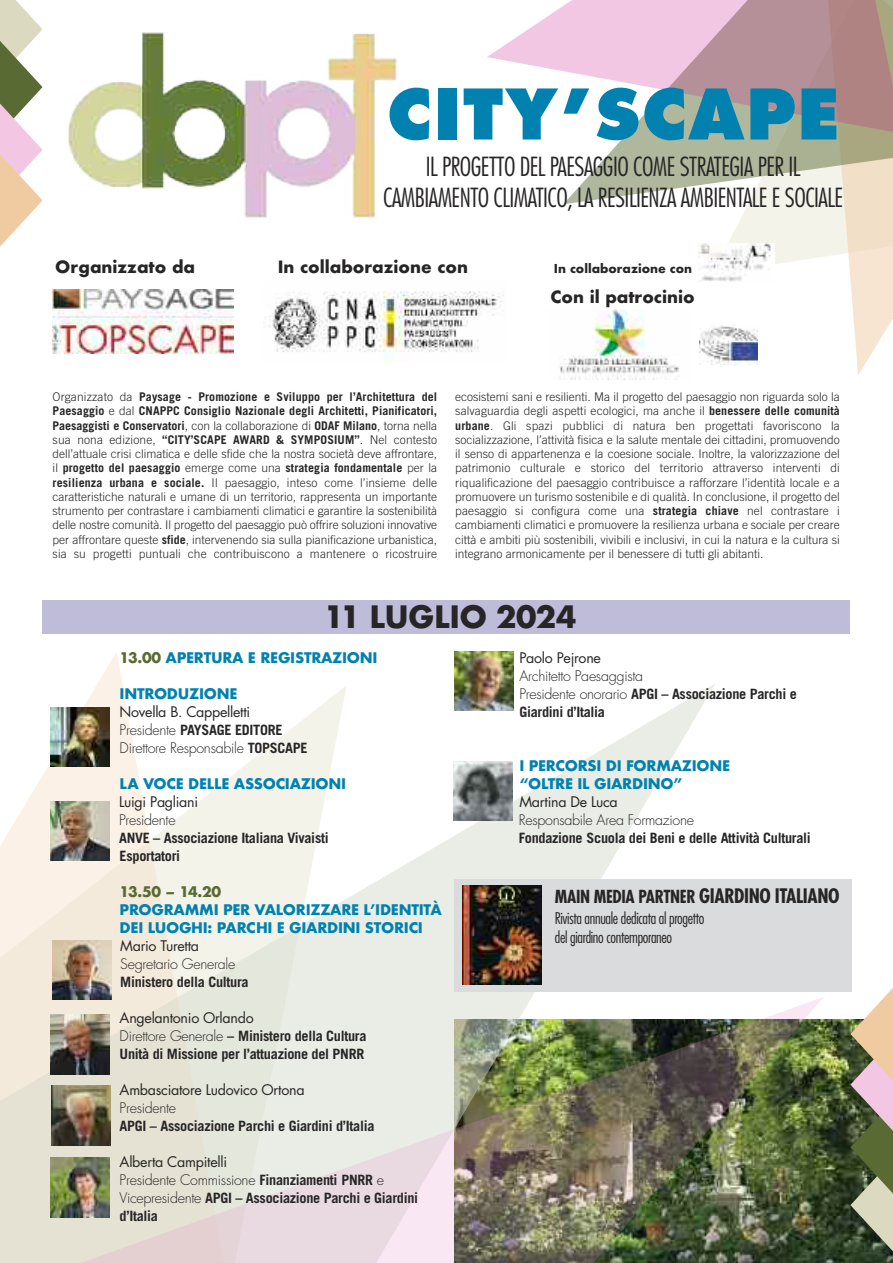
<style>
.page{position:relative;width:893px;height:1263px;background:#fff}
.page>*{position:absolute;margin:0;border:0;box-sizing:border-box;transform-origin:0 0}
.t1{font:800 67.65px "Futura";letter-spacing:.03em;color:#0081af}
.t2{font:700 30px "Futura";letter-spacing:-.02em;color:#272526}
.t3{font:300 condensed 25.65px/30.8px "Futura";letter-spacing:-.02em;color:#272526;text-align:center}
.t4{font:700 condensed 17.55px "Futura";letter-spacing:-.02em;color:#272526}
.t5{font:700 16.5px "Futura";color:#272526}
.t6{font:300 condensed 15.75px/18.9px "Futura";letter-spacing:-.02em;color:#272526}
.t7{font:700 14.25px/18px "Trade Gothic";letter-spacing:-.02em;color:#272526}
.t8{font:300 14.25px/18px "Futura";letter-spacing:-.02em;color:#272526}
.t9{font:700 14.25px/18px "Futura";letter-spacing:-.02em;color:#0081af}
.t10{font:14.25px "Futura";letter-spacing:-.02em;color:#272526}
.t11{font:700 14.25px "Futura";letter-spacing:-.05em;color:#596b33}
.t12{font:300 12px/14.2px "Trade Gothic";letter-spacing:.005em;color:#272526;text-align:justify}
.t13{font:700 12px "Futura";color:#272526}
.s1{font-weight:700}
.s2{color:#596b33}
.s3{font-family:"Futura";font-weight:300}
.s4{font-family:"Trade Gothic";font-weight:700}
.s5{font-weight:400}
.s6{font-size:19.5px}
</style>
<div class="page">
<img style="left:824px;top:1019px;width:26px;height:244px">
<svg style="left:0;top:683px;width:715px;height:314px"></svg>
<img style="left:0;top:997px;width:824px;height:266px">
<svg style="left:728px;top:204px;width:96px;height:60px;background:#f4f4ec"></svg>
<svg style="left:824px;top:204px;width:69px;height:171px"></svg>
<svg style="left:563px;top:134px;width:330px;height:70px"></svg>
<svg style="left:487px;top:0;width:406px;height:134px"></svg>
<img style="left:51px;top:707px;width:59px;height:59px">
<img style="left:52px;top:940px;width:60px;height:60px">
<img style="left:50px;top:1015px;width:60px;height:59px">
<img style="left:50px;top:1157px;width:60px;height:60px">
<img style="left:51px;top:1085px;width:60px;height:60px">
<img style="left:454px;top:651px;width:60px;height:60px">
<img style="left:453px;top:761px;width:60px;height:60px">
<div style="left:43px;top:600px;width:807px;height:34px;background:#bfbcda"></div>
<img style="left:53px;top:289px;width:180px;height:64px">
<img style="left:268px;top:291px;width:236px;height:72px">
<img style="left:68px;top:32px;width:329px;height:186px">
<svg style="left:0;top:0;width:43px;height:247px"></svg>
<svg style="left:850px;top:988px;width:43px;height:275px;background:#9a967d"></svg>
<img style="left:559px;top:310px;width:120px;height:69px">
<img style="left:699px;top:324px;width:58px;height:40px">
<img style="left:50px;top:801px;width:60px;height:60px">
<img style="left:698px;top:244px;width:77px;height:38px">
<div style="left:455px;top:879px;width:397px;height:113px;background:#dadbdc"></div>
<img style="left:463px;top:885px;width:78px;height:99px">
<h1 class="t1" style="left:387px;top:85px;width:454px">CITY’SCAPE</h1>
<h3 class="t3" style="left:383px;top:153px;width:462px">IL PROGETTO DEL PAESAGGIO COME STRATEGIA PER IL<br>CAMBIAMENTO CLIMATICO, LA RESILIENZA AMBIENTALE E SOCIALE</h3>
<h3 class="t5" style="left:55px;top:255px;width:141px">Organizzato da</h3>
<h3 class="t5" style="left:278px;top:255px;width:192px">In collaborazione con</h3>
<p class="t13" style="left:554px;top:259px;width:140px">In collaborazione con</p>
<h3 class="t5" style="left:550px;top:285px;width:146px">Con il patrocinio</h3>
<p class="t12" style="left:53px;top:391px;width:386px">Organizzato da <span class="s1">Paysage - Promozione e Sviluppo per l’Architettura del Paesaggio</span> e dal <span class="s1">CNAPPC Consiglio Nazionale degli Architetti, Pianificatori, Paesaggisti e Conservatori</span>, con la collaborazione di <span class="s1">ODAF Milano</span>, torna nella sua nona edizione, <span class="s1">“CITY’SCAPE AWARD &amp; SYMPOSIUM”</span>. Nel contesto dell’attuale crisi climatica e delle sfide che la nostra società deve affrontare, il <span class="s1">progetto del paesaggio</span> emerge come una <span class="s1">strategia fondamentale</span> per la <span class="s1">resilienza urbana e sociale.</span> Il paesaggio, inteso come l’insieme delle caratteristiche naturali e umane di un territorio, rappresenta un importante strumento per contrastare i cambiamenti climatici e garantire la sostenibilità delle nostre comunità. Il progetto del paesaggio può offrire soluzioni innovative per affrontare queste <span class="s1">sfide</span>, intervenendo sia sulla pianificazione urbanistica, sia su progetti puntuali che contribuiscono a mantenere o ricostruire</p>
<p class="t12" style="left:455px;top:391px;width:386px">ecosistemi sani e resilienti. Ma il progetto del paesaggio non riguarda solo la salvaguardia degli aspetti ecologici, ma anche il <span class="s1">benessere delle comunità urbane</span>. Gli spazi pubblici di natura ben progettati favoriscono la socializzazione, l’attività fisica e la salute mentale dei cittadini, promuovendo il senso di appartenenza e la coesione sociale. Inoltre, la valorizzazione del patrimonio culturale e storico del territorio attraverso interventi di riqualificazione del paesaggio contribuisce a rafforzare l’identità locale e a promuovere un turismo sostenibile e di qualità. In conclusione, il progetto del paesaggio si configura come una <span class="s1">strategia chiave</span> nel contrastare i cambiamenti climatici e promuovere la resilienza urbana e sociale per creare città e ambiti più sostenibili, vivibili e inclusivi, in cui la natura e la cultura si integrano armonicamente per il benessere di tutti gli abitanti.</p>
<h2 class="t2" style="left:324px;top:595px;width:254px">11 LUGLIO 2024</h2>
<p class="t9" style="left:120px;top:649px;width:259px"><span class="s2">13.00</span> APERTURA E REGISTRAZIONI</p>
<p class="t9" style="left:120px;top:685px;width:119px">INTRODUZIONE</p>
<p class="t10" style="left:120px;top:705px;width:132px">Novella B. Cappelletti</p>
<p class="t7" style="left:120px;top:721px;width:164px"><span class="s3">Presidente</span> PAYSAGE EDITORE</p>
<p class="t8" style="left:120px;top:740px;width:189px">Direttore Responsabile <span class="s4">TOPSCAPE</span></p>
<p class="t9" style="left:120px;top:775px;width:228px">LA VOCE DELLE ASSOCIAZIONI</p>
<p class="t10" style="left:119px;top:795px;width:81px">Luigi Pagliani</p>
<p class="t8" style="left:119px;top:812px;width:58px">Presidente</p>
<p class="t7" style="left:119px;top:829px;width:211px">ANVE – Associazione Italiana Vivaisti<br>Esportatori</p>
<p class="t11" style="left:120px;top:882px;width:103px">13.50 – 14.20</p>
<p class="t9" style="left:120px;top:901px;width:324px">PROGRAMMI PER VALORIZZARE L’IDENTITÀ<br>DEI LUOGHI: PARCHI E GIARDINI STORICI</p>
<p class="t10" style="left:120px;top:939px;width:80px">Mario Turetta</p>
<p class="t8" style="left:120px;top:956px;width:116px">Segretario Generale</p>
<p class="t7" style="left:120px;top:973px;width:130px">Ministero della Cultura</p>
<p class="t10" style="left:120px;top:1011px;width:136px">Angelantonio Orlando</p>
<p class="t7" style="left:120px;top:1027px;width:248px"><span class="s3">Direttore Generale</span> – Ministero della Cultura<br>Unità di Missione per l’attuazione del PNRR</p>
<p class="t10" style="left:120px;top:1083px;width:186px">Ambasciatore Ludovico Ortona</p>
<p class="t8" style="left:120px;top:1100px;width:58px">Presidente</p>
<p class="t7" style="left:120px;top:1117px;width:256px">APGI – Associazione Parchi e Giardini d’Italia</p>
<p class="t8" style="left:120px;top:1154px;width:266px"><span class="s5">Alberta Campitelli<br></span>Presidente Commissione <span class="s4">Finanziamenti PNRR</span> e</p>
<p class="t7" style="left:120px;top:1189px;width:300px"><span class="s3">Vicepresidente</span> APGI – Associazione Parchi e Giardini d’Italia</p>
<p class="t10" style="left:519px;top:651px;width:83px">Paolo Pejrone</p>
<p class="t8" style="left:519px;top:668px;width:125px">Architetto Paesaggista</p>
<p class="t7" style="left:519px;top:685px;width:279px"><span class="s3">Presidente onorario</span> APGI – Associazione Parchi e<br>Giardini d’Italia</p>
<p class="t9" style="left:519px;top:757px;width:212px">I PERCORSI DI FORMAZIONE “OLTRE IL GIARDINO”</p>
<p class="t10" style="left:519px;top:795px;width:100px">Martina De Luca</p>
<p class="t8" style="left:519px;top:812px;width:177px">Responsabile Area Formazione</p>
<p class="t7" style="left:519px;top:829px;width:294px">Fondazione Scuola dei Beni e delle Attività Culturali</p>
<h3 class="t4" style="left:555px;top:889px;width:286px">MAIN MEDIA PARTNER <span class="s6">GIARDINO ITALIANO</span></h3>
<h3 class="t6" style="left:555px;top:910px;width:151px">Rivista annuale dedicata al progetto del giardino contemporaneo</h3>
</div>
